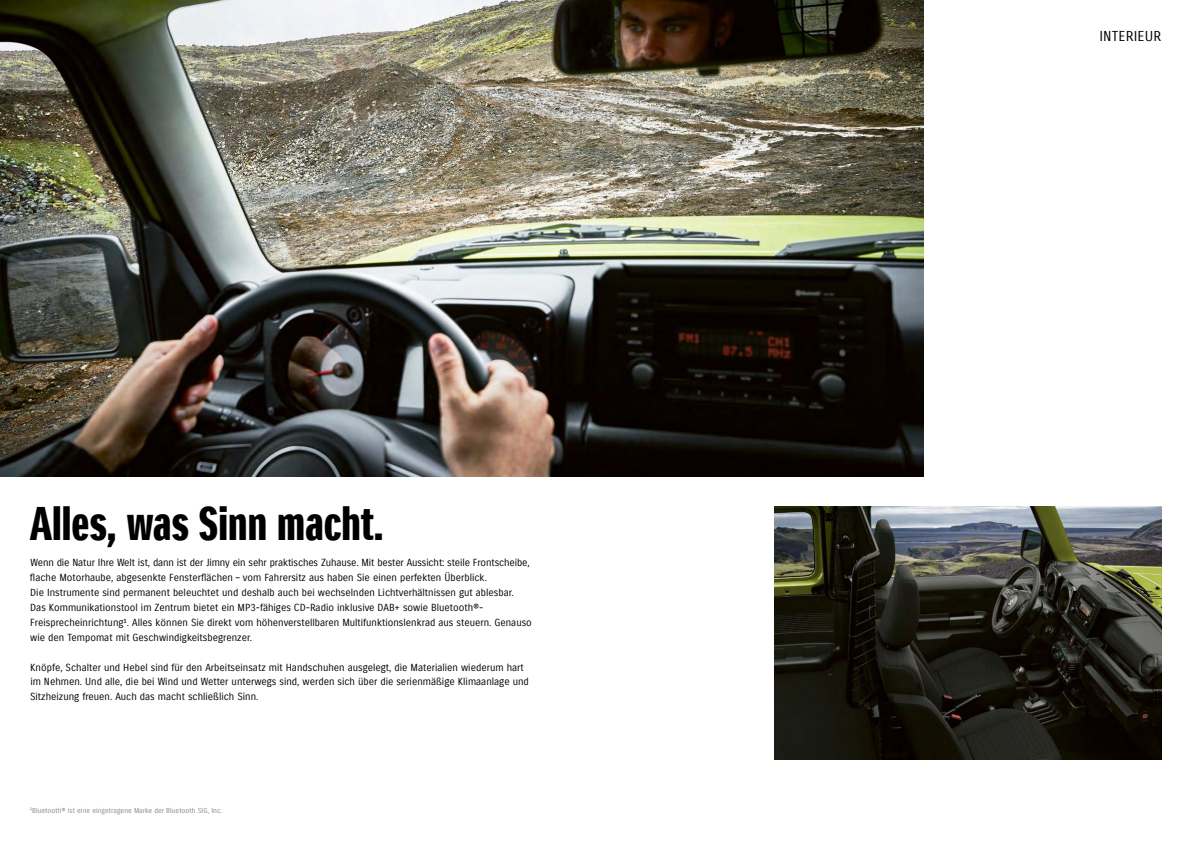
<style>
.page{position:relative;width:1191px;height:842px;background:#fff}
.page>*{position:absolute;margin:0;border:0;box-sizing:border-box;transform-origin:0 0}
.t1{font:46px "Suzuki PRO Headline";color:#000}
.t2{font:14px "Suzuki PRO Regular";letter-spacing:.01em;color:#000}
.t3{font:10px/14.9px "Suzuki PRO Regular";color:#000}
.t4{font:7px "Suzuki PRO Regular";color:#878888}
</style>
<div class="page">
<img style="left:774px;top:507px;width:387px;height:253px">
<img style="left:0;top:0;width:923px;height:477px">
<h1 class="t1" style="left:30px;top:496px;width:356px">Alles, was Sinn macht.</h1>
<p class="t3" style="left:30px;top:555px;width:503px">Wenn die Natur Ihre Welt ist, dann ist der Jimny ein sehr praktisches Zuhause. Mit bester Aussicht: steile Frontscheibe, flache Motorhaube, abgesenkte Fensterflächen – vom Fahrersitz aus haben Sie einen perfekten Überblick.<br>Die Instrumente sind permanent beleuchtet und deshalb auch bei wechselnden Lichtverhältnissen gut ablesbar.<br>Das Kommunikationstool im Zentrum bietet ein MP3-fähiges CD-Radio inklusive DAB+ sowie Bluetooth®- Freisprecheinrichtung1. Alles können Sie direkt vom höhenverstellbaren Multifunktionslenkrad aus steuern. Genauso wie den Tempomat mit Geschwindigkeitsbegrenzer.</p>
<p class="t3" style="left:30px;top:660px;width:500px">Knöpfe, Schalter und Hebel sind für den Arbeitseinsatz mit Handschuhen ausgelegt, die Materialien wiederum hart im Nehmen. Und alle, die bei Wind und Wetter unterwegs sind, werden sich über die serienmäßige Klimaanlage und<br>Sitzheizung freuen. Auch das macht schließlich Sinn.</p>
<p class="t4" style="left:30px;top:806px;width:194px">¹Bluetooth® ist eine eingetragene Marke der Bluetooth SIG, Inc.</p>
<h2 class="t2" style="left:1099px;top:28px;width:63px">INTERIEUR</h2>
</div>
